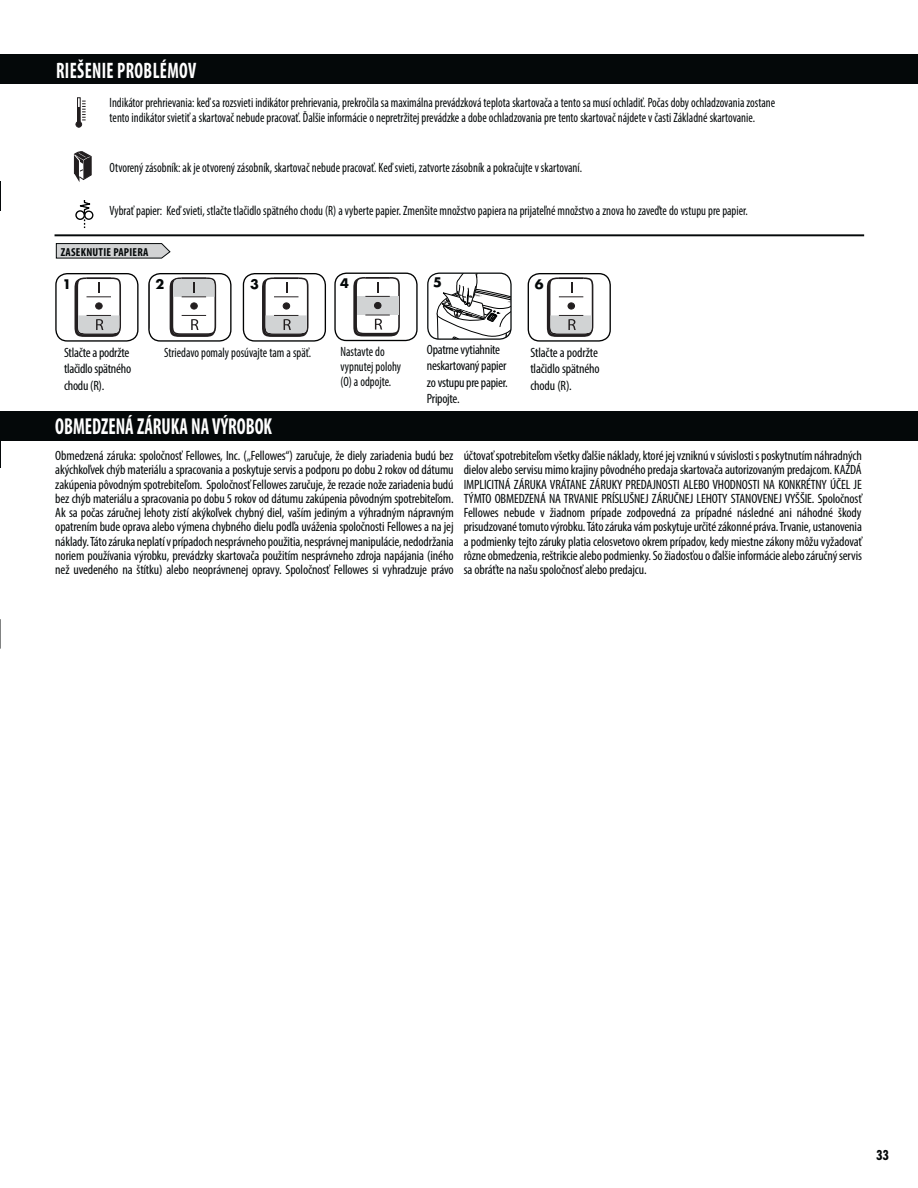
<style>
.page{position:relative;width:918px;height:1188px;background:#fff}
.page>*{position:absolute;margin:0;border:0;box-sizing:border-box;transform-origin:0 0}
.t1{font:700 condensed 23.1px "Myriad Pro";color:#fff;scale:.8 1}
.t2{font:700 condensed 22.5px "Myriad Pro";letter-spacing:.02em;color:#fff;scale:.8 1}
.t3{font:condensed 13.5px/14.2px "Myriad Pro";color:#040809;text-align:justify}
.t4{font:condensed 13.5px/15px "Myriad Pro";color:#040809;scale:.9 1}
.t5{font:condensed 13.5px/16.5px "Myriad Pro";letter-spacing:-.02em;color:#040809}
.t6{font:700 condensed 13.2px "Futura Std";color:#040809}
.t7{font:700 12.9px "Futura Std";color:#040809}
.t8{font:700 condensed 11.55px "Myriad Pro";letter-spacing:.02em;color:#040809}
</style>
<div class="page">
<hr style="left:0;top:438px;width:1px;height:30px;background:#040809">
<svg style="left:0;top:181px;width:1px;height:29px"></svg>
<svg style="left:437px;top:273px;width:74px;height:65px"></svg>
<div style="left:427px;top:273px;width:85px;height:67px;border:1px solid #040809;border-radius:11px"></div>
<div style="left:75px;top:278px;width:45px;height:59px;border:3px solid #231f20;border-radius:9px"></div>
<div style="left:77px;top:278px;width:43px;height:56px;background:#fff;border-radius:9px"></div>
<div style="left:77px;top:277px;width:44px;height:58px;border:2px solid #231f20;border-radius:9px"></div>
<hr style="left:87px;top:277px;width:24px;height:2px;background:#231f20">
<svg style="left:96px;top:303px;width:6px;height:6px"></svg>
<div style="left:95px;top:303px;width:7px;height:6px;border:1px solid #231f20;border-radius:50%"></div>
<svg style="left:87px;top:282px;width:24px;height:15px"></svg>
<svg style="left:78px;top:315px;width:41px;height:18px"></svg>
<div style="left:55px;top:273px;width:84px;height:69px;border:1px solid #010202;border-radius:11px"></div>
<svg style="left:56px;top:243px;width:115px;height:16px;background:#b9babb"></svg>
<div style="left:170px;top:278px;width:45px;height:59px;border:3px solid #231f20;border-radius:9px"></div>
<div style="left:172px;top:278px;width:43px;height:56px;background:#fff;border-radius:9px"></div>
<div style="left:172px;top:277px;width:44px;height:58px;border:2px solid #231f20;border-radius:9px"></div>
<hr style="left:182px;top:277px;width:24px;height:2px;background:#231f20">
<svg style="left:191px;top:303px;width:6px;height:6px"></svg>
<div style="left:190px;top:303px;width:8px;height:6px;border:1px solid #231f20;border-radius:50%"></div>
<svg style="left:182px;top:315px;width:24px;height:15px"></svg>
<svg style="left:173px;top:279px;width:41px;height:18px"></svg>
<div style="left:148px;top:273px;width:84px;height:69px;border:1px solid #010202;border-radius:11px"></div>
<div style="left:262px;top:278px;width:46px;height:59px;border:3px solid #231f20;border-radius:9px"></div>
<div style="left:265px;top:278px;width:43px;height:56px;background:#fff;border-radius:9px"></div>
<div style="left:264px;top:277px;width:45px;height:58px;border:2px solid #231f20;border-radius:9px"></div>
<hr style="left:274px;top:277px;width:24px;height:2px;background:#231f20">
<div style="left:283px;top:303px;width:7px;height:6px;background:#231f20;border-radius:50%"></div>
<div style="left:283px;top:303px;width:7px;height:6px;border:1px solid #231f20;border-radius:50%"></div>
<svg style="left:274px;top:282px;width:24px;height:15px"></svg>
<svg style="left:266px;top:315px;width:41px;height:18px"></svg>
<div style="left:243px;top:273px;width:83px;height:69px;border:1px solid #010202;border-radius:11px"></div>
<div style="left:547px;top:278px;width:46px;height:59px;border:3px solid #231f20;border-radius:9px"></div>
<div style="left:550px;top:278px;width:43px;height:56px;background:#fff;border-radius:9px"></div>
<div style="left:549px;top:277px;width:44px;height:58px;border:2px solid #231f20;border-radius:9px"></div>
<hr style="left:559px;top:277px;width:24px;height:2px;background:#231f20">
<div style="left:568px;top:303px;width:7px;height:6px;background:#231f20;border-radius:50%"></div>
<div style="left:568px;top:303px;width:7px;height:6px;border:1px solid #231f20;border-radius:50%"></div>
<svg style="left:559px;top:282px;width:24px;height:15px"></svg>
<svg style="left:550px;top:315px;width:42px;height:18px"></svg>
<div style="left:528px;top:273px;width:83px;height:69px;border:1px solid #010202;border-radius:11px"></div>
<div style="left:353px;top:278px;width:46px;height:58px;border:3px solid #231f20;border-radius:9px"></div>
<div style="left:356px;top:278px;width:43px;height:56px;background:#fff;border-radius:9px"></div>
<div style="left:355px;top:277px;width:45px;height:57px;border:2px solid #231f20;border-radius:9px"></div>
<hr style="left:365px;top:277px;width:25px;height:2px;background:#231f20">
<div style="left:357px;top:296px;width:41px;height:19px;background:#d1d3d4"></div>
<div style="left:375px;top:302px;width:6px;height:7px;background:#231f20;border-radius:50%"></div>
<div style="left:374px;top:302px;width:7px;height:7px;border:1px solid #231f20;border-radius:50%"></div>
<svg style="left:365px;top:315px;width:25px;height:15px"></svg>
<svg style="left:365px;top:282px;width:25px;height:15px"></svg>
<div style="left:334px;top:273px;width:84px;height:68px;border:1px solid #010202;border-radius:11px"></div>
<div style="left:0;top:54px;width:918px;height:29px;background:#040809"></div>
<hr style="left:55px;top:234px;width:809px;height:2px;background:#040809">
<div style="left:0;top:411px;width:918px;height:29px;background:#040809"></div>
<div style="left:77px;top:97px;width:4px;height:26px;border:1px solid #221e1f"></div>
<div style="left:75px;top:121px;width:7px;height:7px;border:1px solid #221e1f;border-radius:50%"></div>
<svg style="left:76px;top:101px;width:10px;height:27px"></svg>
<svg style="left:74px;top:151px;width:18px;height:31px"></svg>
<svg style="left:75px;top:200px;width:19px;height:28px"></svg>
<h2 class="t2" style="left:56px;top:62px;width:177px">RIEŠENIE PROBLÉMOV</h2>
<p class="t4" style="left:110px;top:96px;width:741px">Indikátor prehrievania: keď sa rozsvieti indikátor prehrievania, prekročila sa maximálna prevádzková teplota skartovača a tento sa musí ochladiť. Počas doby ochladzovania zostane tento indikátor svietiť a skartovač nebude pracovať. Ďalšie informácie o nepretržitej prevádzke a dobe ochladzovania pre tento skartovač nájdete v časti Základné skartovanie.</p>
<p class="t4" style="left:110px;top:161px;width:527px">Otvorený zásobník: ak je otvorený zásobník, skartovač nebude pracovať. Keď svieti, zatvorte zásobník a pokračujte v skartovaní.</p>
<p class="t4" style="left:110px;top:205px;width:711px">Vybrať papier: Keď svieti, stlačte tlačidlo spätného chodu (R) a vyberte papier. Zmenšite množstvo papiera na prijateľné množstvo a znova ho zaveďte do vstupu pre papier.</p>
<p class="t8" style="left:61px;top:248px;width:89px">ZASEKNUTIE PAPIERA</p>
<p class="t7" style="left:63px;top:279px;width:10px">1</p>
<p class="t7" style="left:433px;top:276px;width:10px">5</p>
<p class="t7" style="left:340px;top:277px;width:10px">4</p>
<p class="t7" style="left:156px;top:279px;width:10px">2</p>
<p class="t7" style="left:250px;top:279px;width:10px">3</p>
<p class="t7" style="left:535px;top:279px;width:10px">6</p>
<p class="t5" style="left:64px;top:345px;width:69px">Stlačte a podržte tlačidlo spätného chodu (R).</p>
<p class="t4" style="left:164px;top:346px;width:165px">Striedavo pomaly posúvajte tam a späť.</p>
<p class="t4" style="left:341px;top:345px;width:69px">Nastavte do vypnutej polohy (O) a odpojte.</p>
<p class="t5" style="left:427px;top:343px;width:82px">Opatrne vytiahnite neskartovaný papier zo vstupu pre papier.<br>Pripojte.</p>
<p class="t3" style="left:530px;top:345px;width:71px;line-height:16.5px;text-align:left">Stlačte a podržte tlačidlo spätného chodu (R).</p>
<h1 class="t1" style="left:55px;top:418px;width:272px">OBMEDZENÁ ZÁRUKA NA VÝROBOK</h1>
<p class="t3" style="left:55px;top:450px;width:400px">Obmedzená záruka: spoločnosť Fellowes, Inc. („Fellowes“) zaručuje, že diely zariadenia budú bez akýchkoľvek chýb materiálu a spracovania a poskytuje servis a podporu po dobu 2 rokov od dátumu zakúpenia pôvodným spotrebiteľom. Spoločnosť Fellowes zaručuje, že rezacie nože zariadenia budú bez chýb materiálu a spracovania po dobu 5 rokov od dátumu zakúpenia pôvodným spotrebiteľom.<br>Ak sa počas záručnej lehoty zistí akýkoľvek chybný diel, vaším jediným a výhradným nápravným opatrením bude oprava alebo výmena chybného dielu podľa uváženia spoločnosti Fellowes a na jej náklady. Táto záruka neplatí v prípadoch nesprávneho použitia, nesprávnej manipulácie, nedodržania noriem používania výrobku, prevádzky skartovača použitím nesprávneho zdroja napájania (iného než uvedeného na štítku) alebo neoprávnenej opravy. Spoločnosť Fellowes si vyhradzuje právo</p>
<p class="t3" style="left:464px;top:450px;width:400px">účtovať spotrebiteľom všetky ďalšie náklady, ktoré jej vzniknú v súvislosti s poskytnutím náhradných dielov alebo servisu mimo krajiny pôvodného predaja skartovača autorizovaným predajcom. KAŽDÁ IMPLICITNÁ ZÁRUKA VRÁTANE ZÁRUKY PREDAJNOSTI ALEBO VHODNOSTI NA KONKRÉTNY ÚČEL JE TÝMTO OBMEDZENÁ NA TRVANIE PRÍSLUŠNEJ ZÁRUČNEJ LEHOTY STANOVENEJ VYŠŠIE. Spoločnosť Fellowes nebude v žiadnom prípade zodpovedná za prípadné následné ani náhodné škody prisudzované tomuto výrobku. Táto záruka vám poskytuje určité zákonné práva. Trvanie, ustanovenia a podmienky tejto záruky platia celosvetovo okrem prípadov, kedy miestne zákony môžu vyžadovať rôzne obmedzenia, reštrikcie alebo podmienky. So žiadosťou o ďalšie informácie alebo záručný servis sa obráťte na našu spoločnosť alebo predajcu.</p>
<p class="t6" style="left:876px;top:1149px;width:14px">33</p>
</div>
